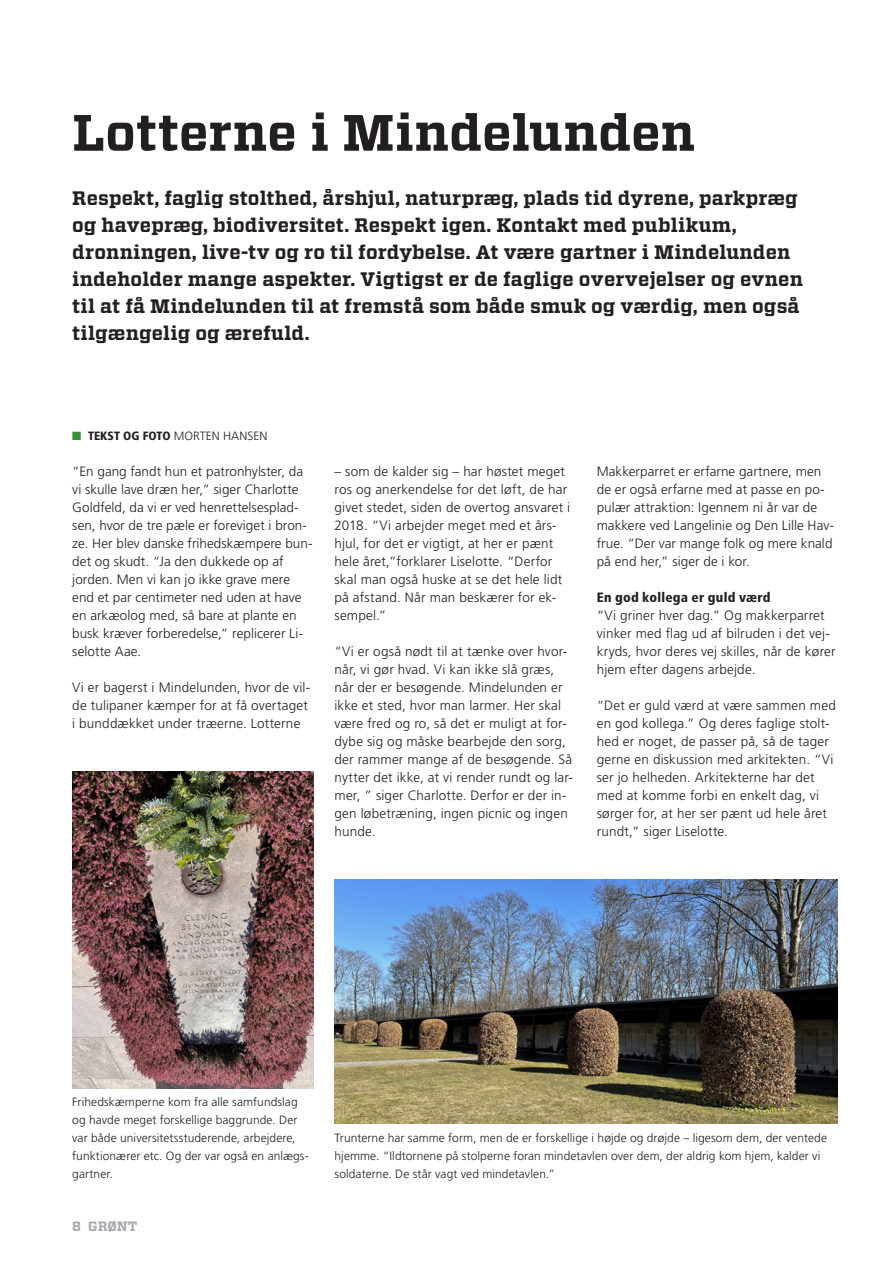
<style>
.page{position:relative;width:893px;height:1263px;background:#fff}
.page>*{position:absolute;margin:0;border:0;box-sizing:border-box;transform-origin:0 0}
.OVERSKRIFT_LILLE{font:700 51px "Vitesse";letter-spacing:.005em;color:#231f20}
.UNDERRUBRIK{font:700 19.5px/27px "Vitesse";letter-spacing:.01em;color:#231f20}
.BRØDTEKST{font:300 13.5px/18px "Frutiger LT Std";letter-spacing:.01em;color:#231f20}
.MELLEM_RUB{font:900 condensed 13.5px "Frutiger LT Std";letter-spacing:.015em;color:#231f20}
.t1{font:700 13.5px "Vitesse";color:#a8a9ad}
.BILLEDTEKST{font:300 12px/18px "Frutiger LT Std";letter-spacing:.005em;color:#231f20}
.s1{color:#3a8d37}
.s2{font-weight:900;font-stretch:condensed}
</style>
<div class="page">
<img style="left:72px;top:771px;width:241px;height:317px">
<img style="left:335px;top:880px;width:502px;height:244px">
<p class="OVERSKRIFT_LILLE" style="left:72px;top:99px;width:624px">Lotterne i Mindelunden</p>
<p class="UNDERRUBRIK" style="left:72px;top:185px;width:732px">Respekt, faglig stolthed, årshjul, naturpræg, plads tid dyrene, parkpræg og havepræg, biodiversitet. Respekt igen. Kontakt med publikum, dronningen, live-tv og ro til fordybelse. At være gartner i Mindelunden indeholder mange aspekter. Vigtigst er de faglige overvejelser og evnen til at få Mindelunden til at fremstå som både smuk og værdig, men også tilgængelig og ærefuld.</p>
<p class="BILLEDTEKST" style="left:72px;top:427px;width:197px"><span class="s1">■</span> <span class="s2">TEKST OG FOTO</span> MORTEN HANSEN</p>
<p class="BRØDTEKST" style="left:72px;top:462px;width:242px">“En gang fandt hun et patronhylster, da vi skulle lave dræn her,” siger Charlotte Goldfeld, da vi er ved henrettelsesplad&shy;sen, hvor de tre pæle er foreviget i bron&shy;ze. Her blev danske frihedskæmpere bun&shy;det og skudt. “Ja den dukkede op af jorden. Men vi kan jo ikke grave mere end et par centimeter ned uden at have en arkæolog med, så bare at plante en busk kræver forberedelse,” replicerer Li&shy;selotte Aae.</p>
<p class="BRØDTEKST" style="left:72px;top:678px;width:240px">Vi er bagerst i Mindelunden, hvor de vil&shy;de tulipaner kæmper for at få overtaget i bunddækket under træerne. Lotterne</p>
<p class="BRØDTEKST" style="left:334px;top:462px;width:237px">– som de kalder sig – har høstet meget ros og anerkendelse for det løft, de har givet stedet, siden de overtog ansvaret i 2018. “Vi arbejder meget med et års&shy;hjul, for det er vigtigt, at her er pænt hele året,”forklarer Liselotte. “Derfor skal man også huske at se det hele lidt på afstand. Når man beskærer for ek&shy;sempel.”</p>
<p class="BRØDTEKST" style="left:334px;top:642px;width:240px">“Vi er også nødt til at tænke over hvor&shy;når, vi gør hvad. Vi kan ikke slå græs, når der er besøgende. Mindelunden er ikke et sted, hvor man larmer. Her skal være fred og ro, så det er muligt at for&shy;dybe sig og måske bearbejde den sorg, der rammer mange af de besøgende. Så nytter det ikke, at vi render rundt og lar&shy;mer, ” siger Charlotte. Derfor er der in&shy;gen løbetræning, ingen picnic og ingen hunde.</p>
<p class="BRØDTEKST" style="left:597px;top:462px;width:239px">Makkerparret er erfarne gartnere, men de er også erfarne med at passe en po&shy;pulær attraktion: Igennem ni år var de makkere ved Langelinie og Den Lille Hav&shy;frue. “Der var mange folk og mere knald på end her,” siger de i kor.</p>
<p class="MELLEM_RUB" style="left:597px;top:589px;width:175px">En god kollega er guld værd</p>
<p class="BRØDTEKST" style="left:597px;top:606px;width:240px">“Vi griner hver dag.” Og makkerparret vinker med flag ud af bilruden i det vej&shy;kryds, hvor deres vej skilles, når de kører hjem efter dagens arbejde.</p>
<p class="BRØDTEKST" style="left:597px;top:696px;width:241px">“Det er guld værd at være sammen med en god kollega.” Og deres faglige stolt&shy;hed er noget, de passer på, så de tager gerne en diskussion med arkitekten. “Vi ser jo helheden. Arkitekterne har det med at komme forbi en enkelt dag, vi sørger for, at her ser pænt ud hele året rundt,” siger Liselotte.</p>
<p class="BILLEDTEKST" style="left:72px;top:1093px;width:238px">Frihedskæmperne kom fra alle samfundslag og havde meget forskellige baggrunde. Der var både universitetsstuderende, arbejdere, funktionærer etc. Og der var også en anlægs&shy;gartner.</p>
<p class="t1" style="left:72px;top:1217px;width:67px">8 GRØNT</p>
<p class="BILLEDTEKST" style="left:334px;top:1129px;width:494px">Trunterne har samme form, men de er forskellige i højde og drøjde – ligesom dem, der ventede hjemme. “Ildtornene på stolperne foran mindetavlen over dem, der aldrig kom hjem, kalder vi soldaterne. De står vagt ved mindetavlen.”</p>
</div>
